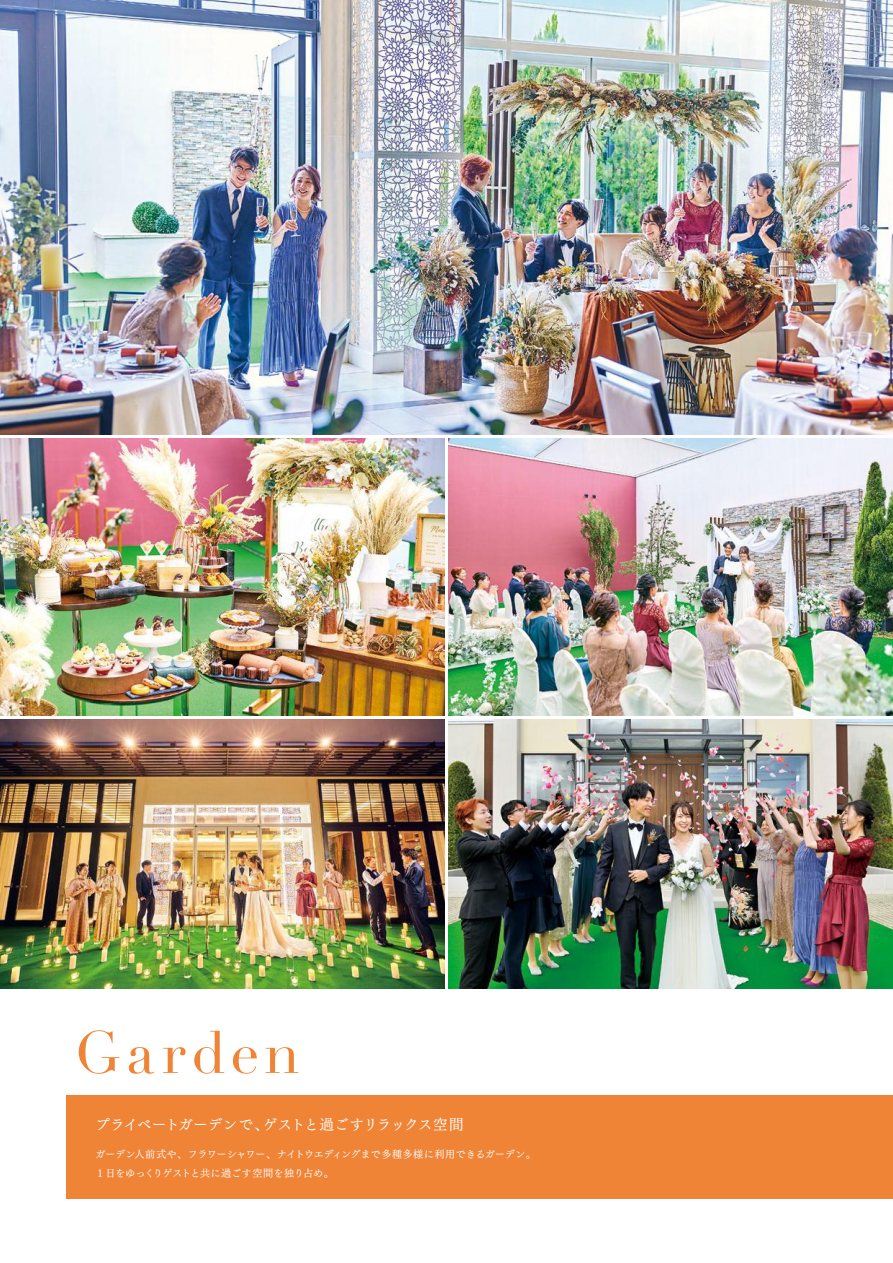
<style>
.page{position:relative;width:893px;height:1263px;background:#fff}
.page>*{position:absolute;margin:0;border:0;box-sizing:border-box;transform-origin:0 0}
.t1{font:58.35px "Didot";letter-spacing:.1em;color:#ef8336}
.t2{font:14.55px "Tsuku Min Pro RB";color:#fff}
.t3{font:10.2px/18.9px "Tsuku Min Pro RB";letter-spacing:-.02em;color:#fff}
</style>
<div class="page">
<div style="left:66px;top:1095px;width:827px;height:104px;background:#ef8336"></div>
<img style="left:449px;top:438px;width:444px;height:277px">
<img style="left:0;top:719px;width:444px;height:269px">
<img style="left:0;top:438px;width:444px;height:277px">
<img style="left:0;top:0;width:893px;height:434px">
<img style="left:449px;top:719px;width:444px;height:269px">
<h1 class="t1" style="left:74px;top:1018px;width:227px">Garden</h1>
<h2 class="t2" style="left:95px;top:1112px;width:370px">プライベートガーデンで、ゲストと過ごすリラックス空間</h2>
<p class="t3" style="left:95px;top:1143px;width:442px">ガーデン人前式や、フラワーシャワー、ナイトウエディングまで多種多様に利用できるガーデン。<br>1 日をゆっくりゲストと共に過ごす空間を独り占め。</p>
</div>
